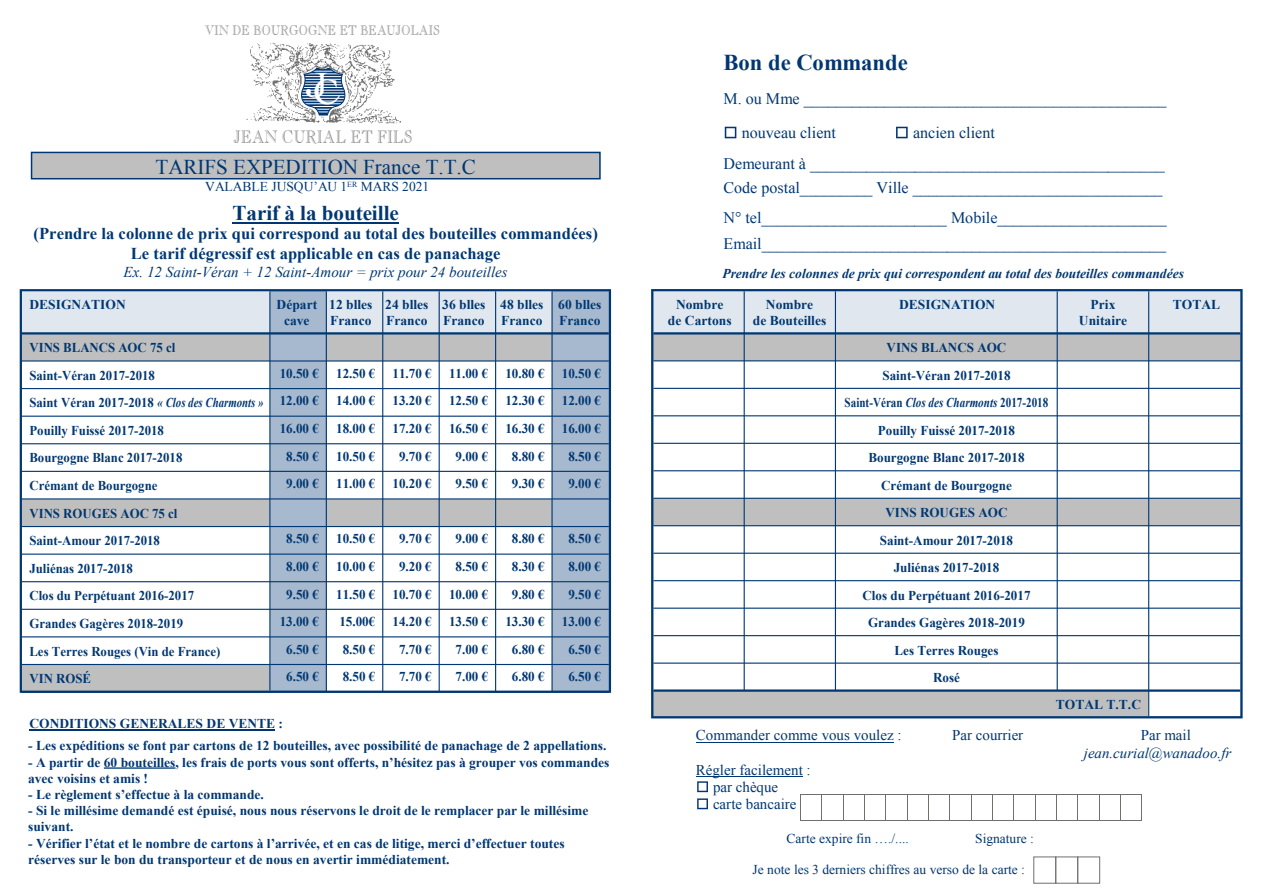
<style>
.page{position:relative;width:1263px;height:893px;background:#fff}
.page>*{position:absolute;margin:0;border:0;box-sizing:border-box;transform-origin:0 0}
.t1{font:36.75px "Cochin";color:#fff}
.t2{font:700 22.65px "Times New Roman";color:#003772}
.t3{font:21px "Times New Roman";color:#003772}
.t4{font:700 21px "Times New Roman";color:#003772}
.t5{font:17.7px "Caslon Openface BT";letter-spacing:.05em;color:#706f6e;scale:.8 1}
.t6{font:700 16.5px/19.8px "Times New Roman";color:#003772;text-align:center}
.t7{font:16.05px/34.2px "Times New Roman";color:#003772}
.t8{font:15px/17.2px "Times New Roman";color:#003772}
.t9{font:italic 15px "Times New Roman";color:#003772}
.t10{font:13.8px "Caslon Openface BT";letter-spacing:.05em;color:#706f6e;scale:.8 1}
.t11{font:700 13.5px/27.6px "Times New Roman";color:#003772;text-align:center}
.t12{font:700 13.5px/27.6px "Times New Roman";color:#003772;scale:.95 1}
.t13{font:13.5px "Times New Roman";color:#003772}
.t14{font:italic 700 13.5px "Times New Roman";color:#003772}
.s1{font-style:italic}
</style>
<div class="page">
<svg style="left:20px;top:289px;width:591px;height:404px"></svg>
<img style="left:246px;top:42px;width:155px;height:81px">
<svg style="left:299px;top:67px;width:49px;height:49px"></svg>
<div style="left:32px;top:152px;width:568px;height:27px;background:#bfbfbf"></div>
<div style="left:31px;top:152px;width:570px;height:27px;border:2px solid #003772"></div>
<hr style="left:232px;top:222px;width:167px;height:2px;background:#003772">
<hr style="left:30px;top:729px;width:245px;height:1px;background:#003772">
<svg style="left:725px;top:127px;width:11px;height:11px"></svg>
<svg style="left:896px;top:127px;width:12px;height:11px"></svg>
<hr style="left:696px;top:742px;width:198px;height:1px;background:#003772">
<hr style="left:696px;top:776px;width:107px;height:1px;background:#003772">
<svg style="left:697px;top:781px;width:11px;height:11px"></svg>
<svg style="left:697px;top:798px;width:11px;height:11px"></svg>
<svg style="left:800px;top:794px;width:342px;height:27px"></svg>
<div style="left:1033px;top:856px;width:23px;height:28px;border:1px solid #706f6e"></div>
<div style="left:1055px;top:856px;width:23px;height:28px;border:1px solid #706f6e"></div>
<div style="left:1077px;top:856px;width:23px;height:28px;border:1px solid #706f6e"></div>
<hr style="left:269px;top:291px;width:1px;height:400px;background:#003772">
<hr style="left:326px;top:291px;width:1px;height:401px;background:#003772">
<hr style="left:382px;top:291px;width:1px;height:401px;background:#003772">
<hr style="left:439px;top:291px;width:1px;height:401px;background:#003772">
<hr style="left:495px;top:291px;width:1px;height:401px;background:#003772">
<hr style="left:551px;top:291px;width:2px;height:401px;background:#003772">
<svg style="left:651px;top:289px;width:591px;height:429px"></svg>
<hr style="left:104px;top:767px;width:72px;height:2px;background:#003772">
<p class="t10" style="left:205px;top:22px;width:295px">VIN DE BOURGOGNE ET BEAUJOLAIS</p>
<h1 class="t1" style="left:305px;top:68px;width:36px">JC</h1>
<h3 class="t5" style="left:233px;top:126px;width:225px">JEAN CURIAL ET FILS</h3>
<h3 class="t3" style="left:156px;top:153px;width:322px">TARIFS EXPEDITION France T.T.C</h3>
<p class="t13" style="left:205px;top:178px;width:226px">VALABLE JUSQU’AU 1<sup>ER</sup> MARS 2021</p>
<h3 class="t4" style="left:232px;top:198px;width:168px">Tarif à la bouteille</h3>
<p class="t6" style="left:34px;top:224px;width:566px">(Prendre la colonne de prix qui correspond au total des bouteilles commandées)<br>Le tarif dégressif est applicable en cas de panachage</p>
<p class="t9" style="left:124px;top:262px;width:386px">Ex. 12 Saint-Véran + 12 Saint-Amour = prix pour 24 bouteilles</p>
<p class="t11" style="left:29px;top:290px;width:98px">DESIGNATION</p>
<p class="t11" style="left:284px;top:296px;width:319px;line-height:16.2px;text-align:left;text-indent:-7px">Départ 12 blles 24 blles 36 blles 48 blles 60 blles cave</p>
<p class="t11" style="left:330px;top:306px;width:272px">Franco Franco Franco Franco Franco</p>
<p class="t12" style="left:29px;top:333px;width:248px">VINS BLANCS AOC 75 cl<br>Saint-Véran 2017-2018<br>Saint Véran 2017-2018 <span class="s1">« Clos des Charmonts »<br></span>Pouilly Fuissé 2017-2018<br>Bourgogne Blanc 2017-2018<br>Crémant de Bourgogne<br>VINS ROUGES AOC 75 cl<br>Saint-Amour 2017-2018<br>Juliénas 2017-2018<br>Clos du Perpétuant 2016-2017<br>Grandes Gagères 2018-2019<br>Les Terres Rouges (Vin de France)<br>VIN ROSÉ</p>
<p class="t11" style="left:280px;top:359px;width:41px">10.50 €<br>12.00 €<br>16.00 €<br>8.50 €<br>9.00 €</p>
<p class="t11" style="left:280px;top:525px;width:41px">8.50 €<br>8.00 €<br>9.50 €<br>13.00 €<br>6.50 €<br>6.50 €</p>
<p class="t11" style="left:30px;top:709px;width:255px">CONDITIONS GENERALES DE VENTE :</p>
<p class="t11" style="left:336px;top:359px;width:41px;text-align:justify">12.50 € 14.00 € 18.00 € 10.50 € 11.00 €</p>
<p class="t11" style="left:336px;top:525px;width:41px">10.50 €<br>10.00 €<br>11.50 €<br>15.00€<br>8.50 €<br>8.50 €</p>
<p class="t11" style="left:393px;top:359px;width:41px">11.70 €<br>13.20 €<br>17.20 €<br>9.70 €<br>10.20 €</p>
<p class="t11" style="left:393px;top:525px;width:41px">9.70 €<br>9.20 €<br>10.70 €<br>14.20 €<br>7.70 €<br>7.70 €</p>
<p class="t11" style="left:449px;top:359px;width:41px">11.00 €<br>12.50 €<br>16.50 €<br>9.00 €<br>9.50 €</p>
<p class="t11" style="left:505px;top:359px;width:41px">10.80 €<br>12.30 €<br>16.30 €<br>8.80 €<br>9.30 €</p>
<p class="t11" style="left:562px;top:359px;width:41px">10.50 €<br>12.00 €<br>16.00 €<br>8.50 €<br>9.00 €</p>
<p class="t11" style="left:449px;top:525px;width:41px">9.00 €<br>8.50 €<br>10.00 €<br>13.50 €<br>7.00 €<br>7.00 €</p>
<p class="t11" style="left:505px;top:525px;width:41px">8.80 €<br>8.30 €<br>9.80 €<br>13.30 €<br>6.80 €<br>6.80 €</p>
<p class="t11" style="left:562px;top:525px;width:41px">8.50 €<br>8.00 €<br>9.50 €<br>13.00 €<br>6.50 €<br>6.50 €</p>
<p class="t11" style="left:28px;top:732px;width:580px">- Les expéditions se font par cartons de 12 bouteilles, avec possibilité de panachage de 2 appellations.</p>
<p class="t11" style="left:28px;top:754px;width:583px;line-height:16.2px;text-align:left">- A partir de 60 bouteilles, les frais de ports vous sont offerts, n’hésitez pas à grouper vos commandes avec voisins et amis !</p>
<p class="t11" style="left:28px;top:780px;width:237px">- Le règlement s’effectue à la commande.</p>
<p class="t11" style="left:28px;top:802px;width:562px;line-height:16.2px;text-align:left">- Si le millésime demandé est épuisé, nous nous réservons le droit de le remplacer par le millésime suivant.</p>
<p class="t11" style="left:28px;top:835px;width:538px;line-height:16.2px;text-align:left">- Vérifier l’état et le nombre de cartons à l’arrivée, et en cas de litige, merci d’effectuer toutes réserves sur le bon du transporteur et de nous en avertir immédiatement.</p>
<h2 class="t2" style="left:723px;top:46px;width:186px">Bon de Commande</h2>
<p class="t7" style="left:742px;top:81px;width:426px;text-indent:-18px">M. ou Mme _____________________________________________ nouveau client</p>
<p class="t7" style="left:723px;top:118px;width:443px;line-height:30.3px;text-indent:190px">ancien client<br>Demeurant à ____________________________________________</p>
<p class="t7" style="left:723px;top:173px;width:445px;line-height:29.7px">Code postal_________ Ville _______________________________<br>N° tel_______________________ Mobile_____________________</p>
<p class="t7" style="left:723px;top:226px;width:444px">Email__________________________________________________</p>
<p class="t14" style="left:722px;top:264px;width:463px">Prendre les colonnes de prix qui correspondent au total des bouteilles commandées</p>
<p class="t11" style="left:676px;top:290px;width:49px">Nombre</p>
<p class="t11" style="left:766px;top:290px;width:49px">Nombre</p>
<p class="t11" style="left:899px;top:290px;width:98px">DESIGNATION</p>
<p class="t11" style="left:1091px;top:290px;width:26px">Prix</p>
<p class="t11" style="left:1173px;top:290px;width:49px">TOTAL</p>
<p class="t11" style="left:668px;top:306px;width:65px">de Cartons</p>
<p class="t11" style="left:753px;top:306px;width:75px">de Bouteilles</p>
<p class="t11" style="left:1079px;top:306px;width:50px">Unitaire</p>
<p class="t11" style="left:845px;top:334px;width:205px">VINS BLANCS AOC<br>Saint-Véran 2017-2018<br>Saint-Véran <span class="s1">Clos des Charmonts</span> 2017-2018<br>Pouilly Fuissé 2017-2018<br>Bourgogne Blanc 2017-2018<br>Crémant de Bourgogne<br>VINS ROUGES AOC<br>Saint-Amour 2017-2018<br>Juliénas 2017-2018<br>Clos du Perpétuant 2016-2017<br>Grandes Gagères 2018-2019<br>Les Terres Rouges<br>Rosé</p>
<p class="t11" style="left:1056px;top:690px;width:87px">TOTAL T.T.C</p>
<p class="t8" style="left:696px;top:726px;width:207px">Commander comme vous voulez :</p>
<p class="t8" style="left:952px;top:726px;width:73px">Par courrier</p>
<p class="t8" style="left:1141px;top:726px;width:52px">Par mail</p>
<p class="t9" style="left:1084px;top:742px;width:149px">jean.curial@wanadoo.fr</p>
<p class="t8" style="left:713px;top:761px;width:99px;text-indent:-17px">Régler facilement : par chèque carte bancaire</p>
<p class="t13" style="left:787px;top:829px;width:124px">Carte expire fin …./....</p>
<p class="t13" style="left:975px;top:829px;width:60px">Signature :</p>
<p class="t13" style="left:753px;top:860px;width:274px">Je note les 3 derniers chiffres au verso de la carte :</p>
</div>
